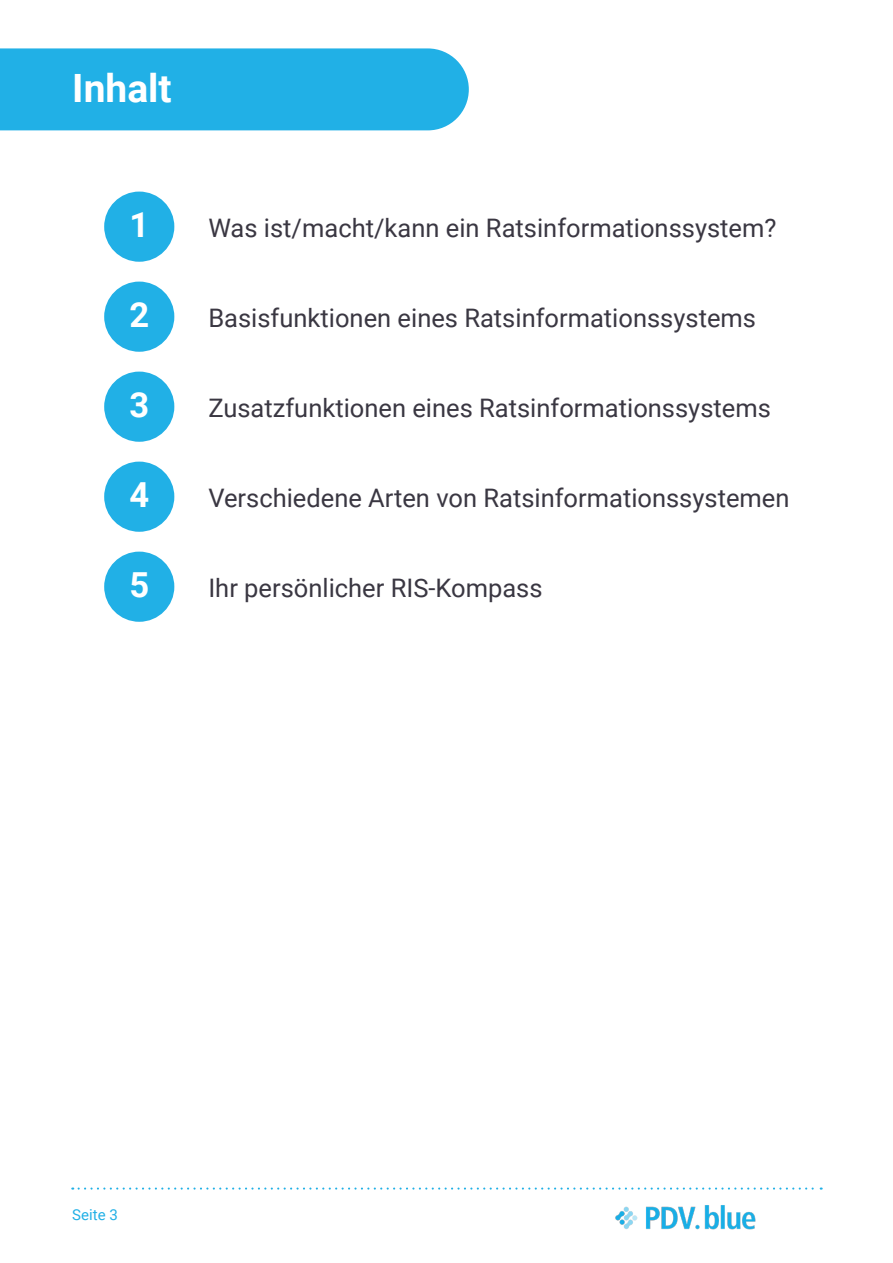
<style>
.page{position:relative;width:893px;height:1263px;background:#fff}
.page>*{position:absolute;margin:0;border:0;box-sizing:border-box;transform-origin:0 0}
.t1{font:700 39px "Roboto";color:#fff}
.t2{font:700 34.5px "Roboto";color:#fff}
.t3{font:25.5px "Roboto";color:#3a3742}
.t4{font:15px "Roboto";color:#21b0e6}
</style>
<div class="page">
<img style="left:615px;top:1205px;width:141px;height:25px">
<svg style="left:79px;top:1187px;width:743px;height:2px"></svg>
<div style="left:0;top:48px;width:469px;height:82px;background:#21b0e6"></div>
<div style="left:104px;top:372px;width:70px;height:70px;background:#21b0e6;border-radius:50%"></div>
<div style="left:104px;top:462px;width:70px;height:70px;background:#21b0e6;border-radius:50%"></div>
<div style="left:104px;top:552px;width:70px;height:70px;background:#21b0e6;border-radius:50%"></div>
<div style="left:104px;top:282px;width:70px;height:70px;background:#21b0e6;border-radius:50%"></div>
<div style="left:104px;top:192px;width:70px;height:70px;background:#21b0e6;border-radius:50%"></div>
<h1 class="t1" style="left:72px;top:61px;width:101px">Inhalt</h1>
<h2 class="t2" style="left:129px;top:201px;width:21px">1</h2>
<p class="t3" style="left:208px;top:210px;width:570px">Was ist/macht/kann ein Ratsinformationssystem?</p>
<h2 class="t2" style="left:129px;top:291px;width:21px">2</h2>
<p class="t3" style="left:208px;top:300px;width:549px">Basisfunktionen eines Ratsinformationssystems</p>
<h2 class="t2" style="left:129px;top:381px;width:21px">3</h2>
<p class="t3" style="left:208px;top:390px;width:564px">Zusatzfunktionen eines Ratsinformationssystems</p>
<h2 class="t2" style="left:129px;top:471px;width:21px">4</h2>
<p class="t3" style="left:208px;top:480px;width:583px">Verschiedene Arten von Ratsinformationssystemen</p>
<h2 class="t2" style="left:129px;top:561px;width:21px">5</h2>
<p class="t3" style="left:208px;top:570px;width:336px">Ihr persönlicher RIS-Kompass</p>
<p class="t4" style="left:72px;top:1204px;width:47px">Seite 3</p>
</div>
